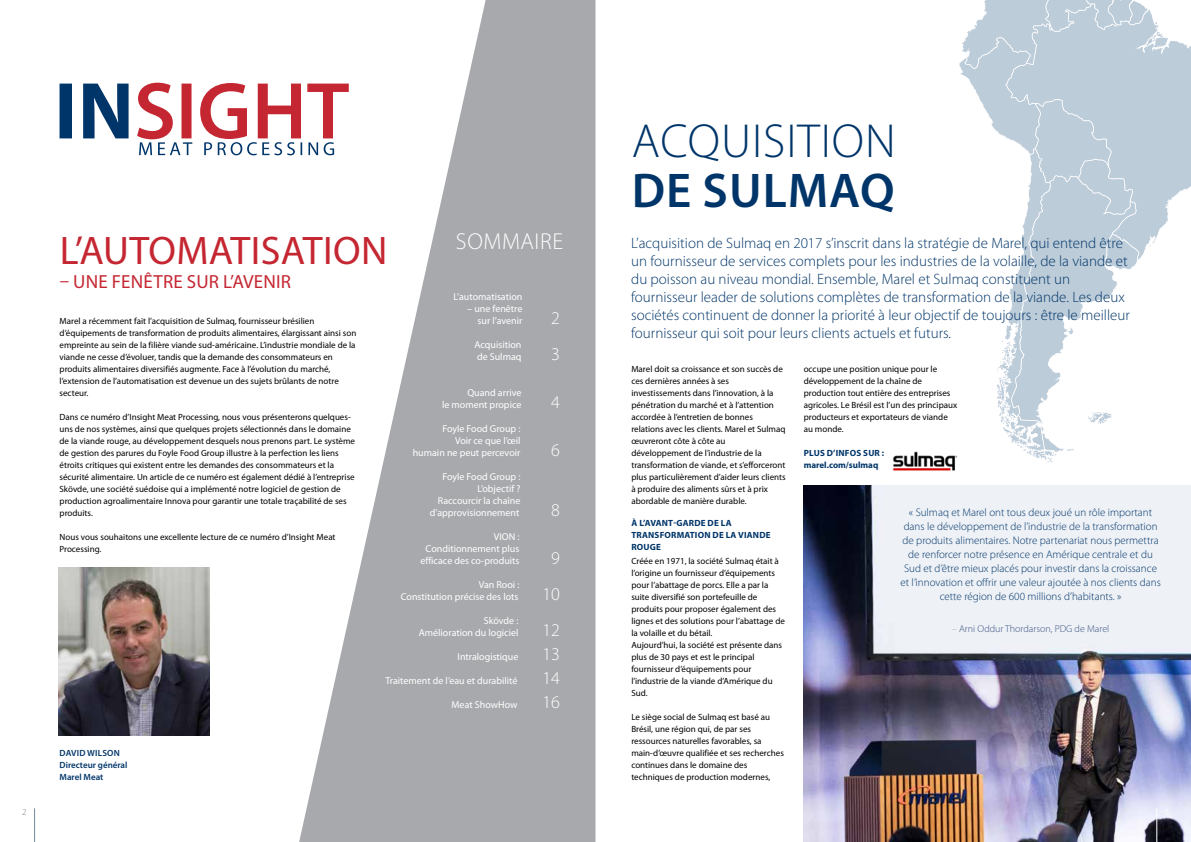
<style>
.page{position:relative;width:1191px;height:842px;background:#fff}
.page>*{position:absolute;margin:0;border:0;box-sizing:border-box;transform-origin:0 0}
.t1{font:600 49px "Myriad Pro";letter-spacing:.02em;color:#003569}
.t2{font:300 48px "Myriad Pro";letter-spacing:.02em;color:#003569}
.t3{font:40px "Myriad Pro";letter-spacing:.01em;color:#c52732}
.t4{font:300 23.1px "Myriad Pro";letter-spacing:.03em;color:#fff}
.t5{font:19px "Myriad Pro";letter-spacing:.01em;color:#c52732}
.t6{font:300 18px/36px "Myriad Pro";color:#fff}
.t7{font:300 15px/18px "Myriad Pro";color:#003569}
.t8{font:300 11px/14px "Myriad Pro";color:#003569;text-align:center}
.t9{font:10px/12px "Myriad Pro";color:#fff;text-align:right}
.t10{font:300 10px "Myriad Pro";color:#3a5382}
.t11{font:9px/12px "Myriad Pro";color:#000}
.t12{font:700 9px/12px "Myriad Pro";letter-spacing:.02em;color:#003569}
.t13{font:600 9px/12px "Myriad Pro";color:#003569}
.t14{font:700 9px/12px "Myriad Pro";color:#003569}
.t15{font:300 9px "Myriad Pro";color:#747e78}
.s1{color:#abadb0}
</style>
<div class="page">
<svg style="left:1164px;top:37px;width:27px;height:188px;fill:#bdccd9"></svg>
<svg style="left:959px;top:0;width:205px;height:463px"></svg>
<svg style="left:299px;top:0;width:296px;height:842px;fill:#a7a9ac"></svg>
<img style="left:804px;top:485px;width:387px;height:357px">
<svg style="left:881px;top:488px;width:310px;height:192px;background:#d8dbe4"></svg>
<hr style="left:34px;top:808px;width:1px;height:34px;background:#748a96">
<hr style="left:1156px;top:808px;width:1px;height:34px;background:#fff">
<svg style="left:60px;top:84px;width:69px;height:54px"></svg>
<svg style="left:137px;top:83px;width:212px;height:72px"></svg>
<img style="left:59px;top:567px;width:150px;height:168px">
<img style="left:893px;top:451px;width:64px;height:20px">
<p class="t15" style="left:22px;top:806px;width:6px">2</p>
<h3 class="t3" style="left:60px;top:226px;width:329px">L’AUTOMATISATION</h3>
<h3 class="t5" style="left:60px;top:270px;width:233px">– UNE FENÊTRE SUR L’AVENIR</h3>
<h3 class="t4" style="left:456px;top:227px;width:109px">SOMMAIRE</h3>
<p class="t11" style="left:60px;top:315px;width:298px">Marel a récemment fait l’acquisition de Sulmaq, fournisseur brésilien d’équipements de transformation de produits alimentaires, élargissant ainsi son empreinte au sein de la filière viande sud-américaine. L’industrie mondiale de la viande ne cesse d’évoluer, tandis que la demande des consommateurs en produits alimentaires diversifiés augmente. Face à l’évolution du marché, l’extension de l’automatisation est devenue un des sujets brûlants de notre secteur.</p>
<p class="t11" style="left:60px;top:411px;width:297px">Dans ce numéro d’Insight Meat Processing, nous vous présenterons quelques&shy;uns de nos systèmes, ainsi que quelques projets sélectionnés dans le domaine de la viande rouge, au développement desquels nous prenons part. Le système de gestion des parures du Foyle Food Group illustre à la perfection les liens étroits critiques qui existent entre les demandes des consommateurs et la sécurité alimentaire. Un article de ce numéro est également dédié à l’entreprise Skövde, une société suédoise qui a implémenté notre logiciel de gestion de production agroalimentaire Innova pour garantir une totale traçabilité de ses produits.</p>
<p class="t11" style="left:60px;top:531px;width:277px">Nous vous souhaitons une excellente lecture de ce numéro d’Insight Meat<br>Processing.</p>
<p class="t13" style="left:60px;top:747px;width:69px">DAVID WILSON<br>Directeur général<br>Marel Meat</p>
<p class="t9" style="left:453px;top:290px;width:70px">L’automatisation</p>
<p class="t9" style="left:467px;top:302px;width:57px">– une fenêtre sur l’avenir</p>
<p class="t9" style="left:474px;top:338px;width:48px;text-align:left">Acquisition de Sulmaq</p>
<p class="t9" style="left:442px;top:386px;width:81px">Quand arrive<br>le moment propice</p>
<p class="t9" style="left:413px;top:422px;width:109px">Foyle Food Group :<br>Voir ce que l’œil<br>humain ne peut percevoir</p>
<p class="t9" style="left:430px;top:470px;width:92px">Foyle Food Group :<br>L’objectif ?<br>Raccourcir la chaîne d’approvisionnement</p>
<p class="t9" style="left:420px;top:530px;width:101px">VION :<br>Conditionnement plus efficace des co-produits</p>
<p class="t9" style="left:401px;top:578px;width:120px">Van Rooi :<br>Constitution précise des lots</p>
<p class="t9" style="left:419px;top:614px;width:101px">Skövde :<br>Amélioration du logiciel</p>
<p class="t9" style="left:457px;top:650px;width:62px">Intralogistique</p>
<p class="t9" style="left:385px;top:674px;width:134px">Traitement de l’eau et durabilité</p>
<p class="t9" style="left:451px;top:698px;width:67px">Meat ShowHow</p>
<h3 class="t6" style="left:551px;top:300px;width:10px">2<br>3</h3>
<h3 class="t6" style="left:551px;top:384px;width:10px">4</h3>
<h3 class="t6" style="left:551px;top:432px;width:10px">6</h3>
<h3 class="t6" style="left:551px;top:492px;width:10px">8</h3>
<h3 class="t6" style="left:542px;top:540px;width:19px;text-align:center">9<br>10<br>12</h3>
<h3 class="t6" style="left:542px;top:642px;width:19px;line-height:24px;text-align:justify">13<br>14<br>16</h3>
<h2 class="t2" style="left:632px;top:112px;width:265px">ACQUISITION</h2>
<h1 class="t1" style="left:632px;top:159px;width:264px">DE SULMAQ</h1>
<p class="t7" style="left:631px;top:234px;width:500px">L’acquisition de Sulmaq en 2017 s’inscrit dans la stratégie de Marel, qui entend être un fournisseur de services complets pour les industries de la volaille, de la viande et du poisson au niveau mondial. Ensemble, Marel et Sulmaq constituent un fournisseur leader de solutions complètes de transformation de la viande. Les deux sociétés continuent de donner la priorité à leur objectif de toujours : être le meilleur fournisseur qui soit pour leurs clients actuels et futurs.</p>
<p class="t11" style="left:631px;top:363px;width:156px">Marel doit sa croissance et son succès de ces dernières années à ses investissements dans l’innovation, à la pénétration du marché et à l’attention accordée à l’entretien de bonnes relations avec les clients. Marel et Sulmaq œuvreront côte à côte au développement de l’industrie de la transformation de viande, et s’efforceront plus particulièrement d’aider leurs clients à produire des aliments sûrs et à prix abordable de manière durable.</p>
<p class="t12" style="left:631px;top:517px;width:141px">À L’AVANT-GARDE DE LA<br>TRANSFORMATION DE LA VIANDE<br>ROUGE</p>
<p class="t11" style="left:631px;top:555px;width:155px">Créée en 1971, la société Sulmaq était à l’origine un fournisseur d’équipements pour l’abattage de porcs. Elle a par la suite diversifié son portefeuille de produits pour proposer également des lignes et des solutions pour l’abattage de la volaille et du bétail.<br>Aujourd’hui, la société est présente dans plus de 30 pays et est le principal fournisseur d’équipements pour l’industrie de la viande d’Amérique du Sud.</p>
<p class="t11" style="left:631px;top:711px;width:154px">Le siège social de Sulmaq est basé au Brésil, une région qui, de par ses ressources naturelles favorables, sa main-d’œuvre qualifiée et ses recherches continues dans le domaine des techniques de production modernes,</p>
<p class="t11" style="left:803px;top:363px;width:155px">occupe une position unique pour le développement de la chaîne de production tout entière des entreprises agricoles. Le Brésil est l’un des principaux producteurs et exportateurs de viande au monde.</p>
<p class="t14" style="left:803px;top:447px;width:82px">PLUS D’INFOS SUR : marel.com/sulmaq</p>
<p class="t8" style="left:900px;top:505px;width:262px">« Sulmaq et Marel ont tous deux joué un rôle important dans le développement de l’industrie de la transformation de produits alimentaires. Notre partenariat nous permettra de renforcer notre présence en Amérique centrale et du Sud et d’être mieux placés pour investir dans la croissance et l’innovation et offrir une valeur ajoutée à nos clients dans cette région de 600 millions d’habitants. »</p>
<p class="t10" style="left:952px;top:623px;width:159px"><span class="s1">–</span> Arni Oddur Thordarson, PDG de Marel</p>
</div>
